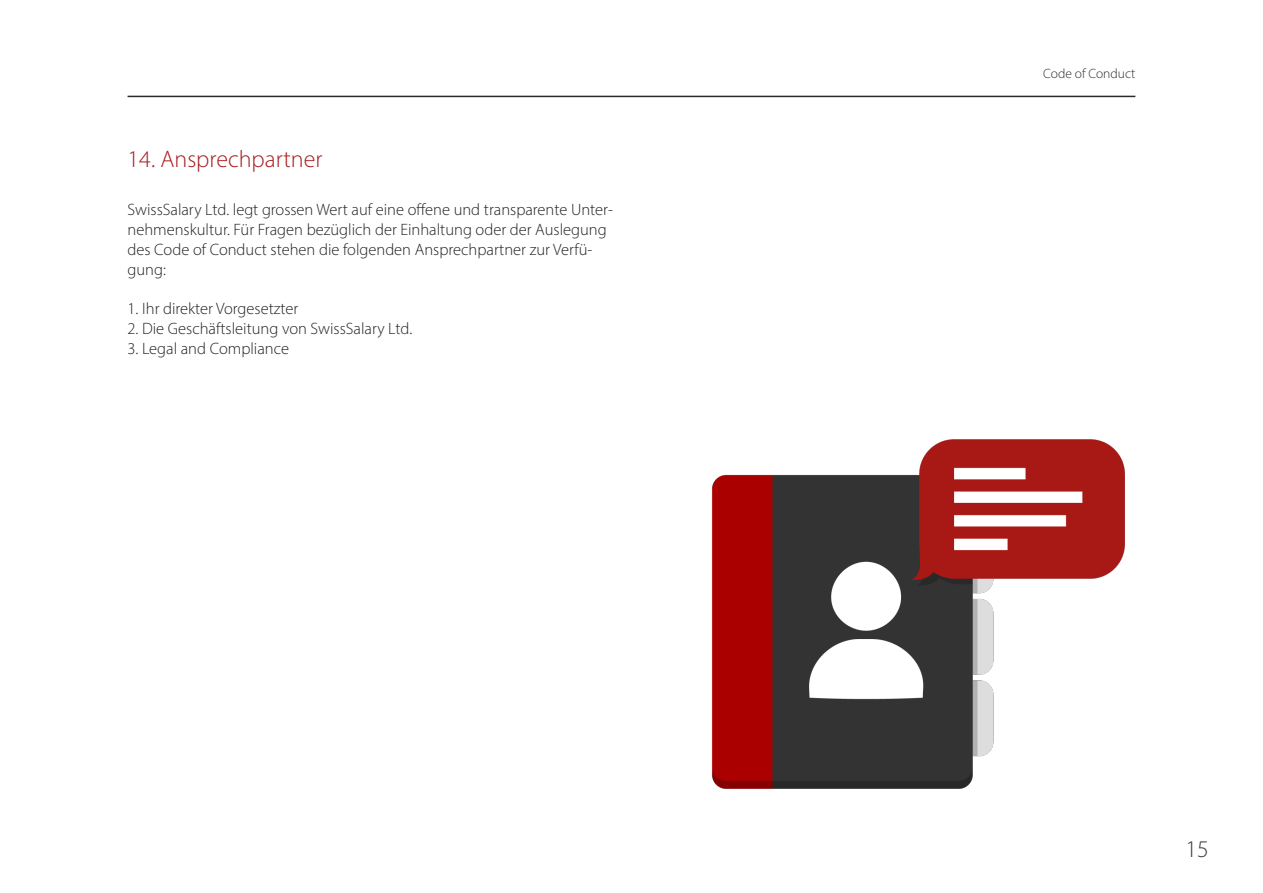
<style>
.page{position:relative;width:1263px;height:893px;background:#fff}
.page>*{position:absolute;margin:0;border:0;box-sizing:border-box;transform-origin:0 0}
.Header_CoC{font:300 24px "Myriad Pro";color:#a81c20}
.t1{font:300 24px "Myriad Pro";color:#3c3e40}
.t2{font:300 16.5px/19.8px "Myriad Pro";color:#231f20}
.t3{font:300 13.5px "Myriad Pro";color:#292c2f}
</style>
<div class="page">
<hr style="left:128px;top:96px;width:1007px;height:1px;background:#292c2f">
<img style="left:711px;top:439px;width:414px;height:350px">
<p class="Header_CoC" style="left:128px;top:144px;width:196px">14. Ansprechpartner</p>
<p class="t2" style="left:128px;top:200px;width:487px">SwissSalary Ltd. legt grossen Wert auf eine offene und transparente Unter&shy;nehmenskultur. Für Fragen bezüglich der Einhaltung oder der Auslegung des Code of Conduct stehen die folgenden Ansprechpartner zur Verfü&shy;gung:</p>
<p class="t2" style="left:128px;top:299px;width:172px">1. Ihr direkter Vorgesetzter</p>
<p class="t2" style="left:128px;top:319px;width:286px">2. Die Geschäftsleitung von SwissSalary Ltd.</p>
<p class="t2" style="left:128px;top:338px;width:163px">3. Legal and Compliance</p>
<p class="t3" style="left:1043px;top:66px;width:94px">Code of Conduct</p>
<h1 class="t1" style="left:1185px;top:834px;width:25px">15</h1>
</div>
